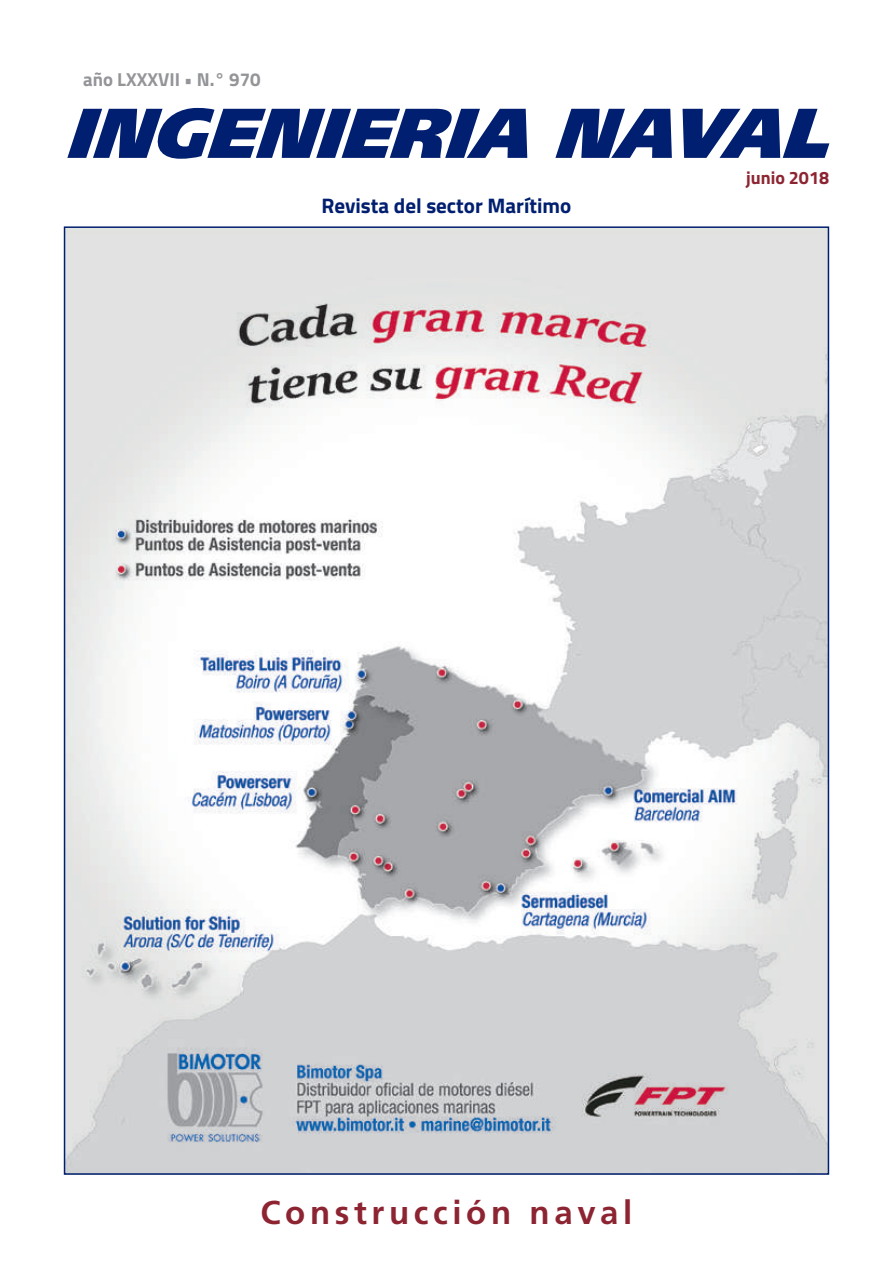
<style>
.page{position:relative;width:893px;height:1263px;background:#fff}
.page>*{position:absolute;margin:0;border:0;box-sizing:border-box;transform-origin:0 0}
.t1{font:italic 900 70.35px "Frutiger";color:#001f70}
.t2{font:700 33px "Frutiger";letter-spacing:.14em;color:#8d2431}
.t3{font:700 21px "Titillium";color:#001f70}
.t4{font:700 18.75px "Titillium";color:#939598}
.t5{font:700 18px "Titillium";color:#8d2431}
</style>
<div class="page">
<img style="left:67px;top:229px;width:759px;height:943px">
<p class="t4" style="left:83px;top:65px;width:179px">año LXXXVII • N.° 970</p>
<h1 class="t1" style="left:64px;top:90px;width:791px">INGENIERIA NAVAL</h1>
<p class="t3" style="left:322px;top:189px;width:251px">Revista del sector Marítimo</p>
<p class="t5" style="left:746px;top:164px;width:85px">junio 2018</p>
<h2 class="t2" style="left:261px;top:1193px;width:373px">Construcción naval</h2>
</div>
